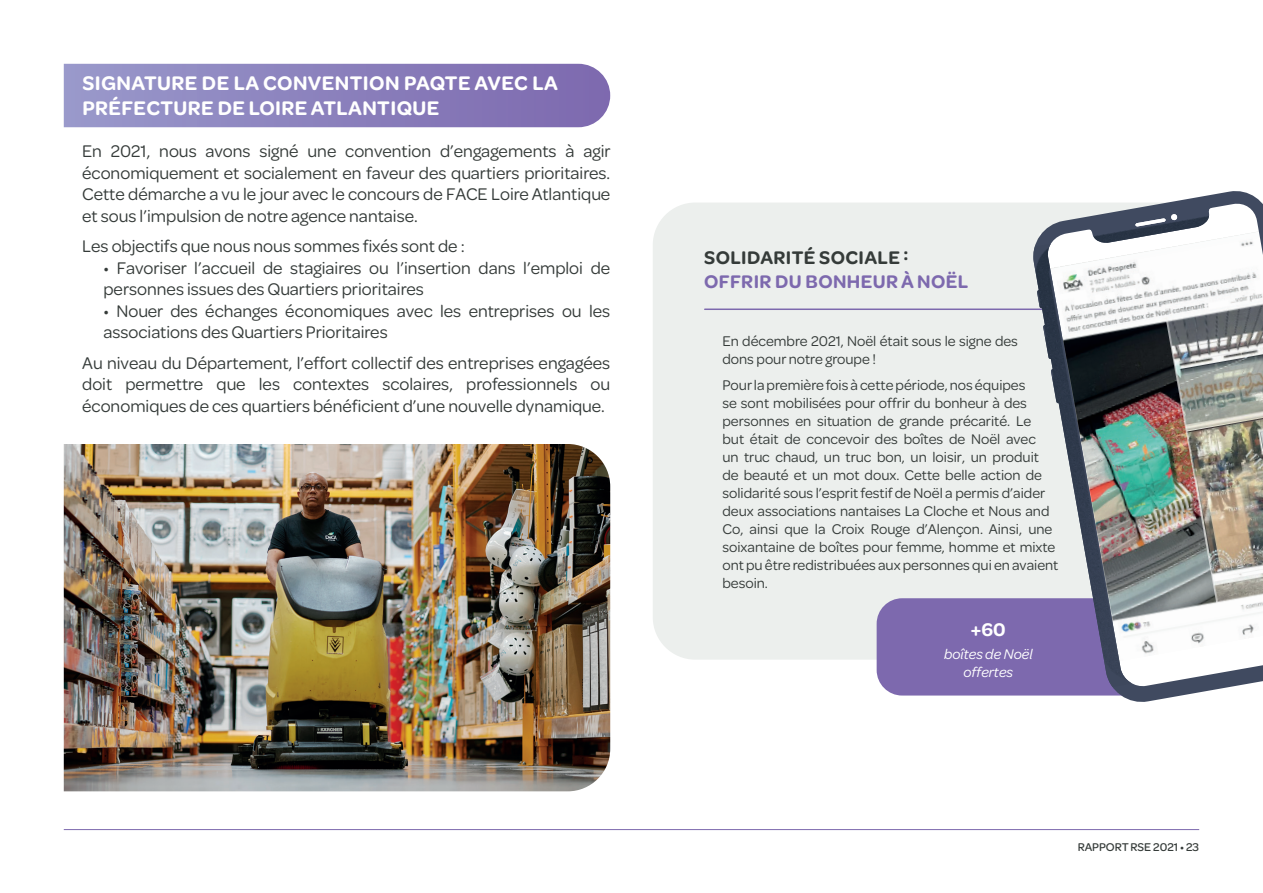
<style>
.page{position:relative;width:1263px;height:893px;background:#fff}
.page>*{position:absolute;margin:0;border:0;box-sizing:border-box;transform-origin:0 0}
.t1{font:600 21px/25.2px "Omnes";letter-spacing:.02em;color:#fff}
.t2{font:600 19.5px "Omnes";letter-spacing:.02em;color:#7d69ae}
.t3{font:600 19.5px "Omnes";letter-spacing:.02em;color:#353b39}
.t4{font:600 19.5px "Omnes";color:#fff}
.t5{font:18px/21.6px "Omnes";color:#353b39;text-align:justify}
.t6{font:15px/18px "Omnes";color:#353b39}
.t7{font:italic 15px/18px "Omnes";color:#fff;text-align:center}
.t8{font:500 12px "Omnes";color:#353b39}
</style>
<div class="page">
<div style="left:653px;top:203px;width:377px;height:457px;background:#ecefed"></div>
<hr style="left:64px;top:829px;width:1135px;height:1px;background:#7d69ae">
<svg style="left:64px;top:64px;width:546px;height:63px;background:#8c82bd"></svg>
<hr style="left:705px;top:308px;width:544px;height:2px;background:#7d69ae">
<svg style="left:877px;top:559px;width:153px;height:136px;background:#9e91c1"></svg>
<img style="left:1030px;top:191px;width:233px;height:511px">
<img style="left:1033px;top:216px;width:6px;height:68px">
<img style="left:1037px;top:281px;width:95px;height:406px">
<img style="left:1219px;top:339px;width:44px;height:283px">
<img style="left:1137px;top:622px;width:126px;height:59px">
<svg style="left:1039px;top:195px;width:224px;height:144px"></svg>
<img style="left:64px;top:444px;width:546px;height:347px">
<p class="t1" style="left:82px;top:69px;width:477px">SIGNATURE DE LA CONVENTION PAQTE AVEC LA<br>PRÉFECTURE DE LOIRE ATLANTIQUE</p>
<p class="t5" style="left:82px;top:139px;width:530px">En 2021, nous avons signé une convention d’engagements à agir économiquement et socialement en faveur des quartiers prioritaires.<br>Cette démarche a vu le jour avec le concours de FACE Loire Atlantique et sous l’impulsion de notre agence nantaise.</p>
<p class="t5" style="left:82px;top:234px;width:384px">Les objectifs que nous nous sommes fixés sont de :</p>
<p class="t5" style="left:103px;top:256px;width:508px">• Favoriser l’accueil de stagiaires ou l’insertion dans l’emploi de personnes issues des Quartiers prioritaires</p>
<p class="t5" style="left:103px;top:299px;width:508px">• Nouer des échanges économiques avec les entreprises ou les associations des Quartiers Prioritaires</p>
<p class="t5" style="left:82px;top:351px;width:529px">Au niveau du Département, l’effort collectif des entreprises engagées doit permettre que les contextes scolaires, professionnels ou économiques de ces quartiers bénéficient d’une nouvelle dynamique.</p>
<p class="t3" style="left:704px;top:244px;width:206px">SOLIDARITÉ SOCIALE :</p>
<p class="t2" style="left:704px;top:268px;width:266px">OFFRIR DU BONHEUR À NOËL</p>
<p class="t6" style="left:722px;top:331px;width:297px">En décembre 2021, Noël était sous le signe des dons pour notre groupe !</p>
<p class="t6" style="left:722px;top:375px;width:337px">Pour la première fois à cette période, nos équipes<br>se sont mobilisées pour offrir du bonheur à des personnes en situation de grande précarité. Le<br>but était de concevoir des boîtes de Noël avec<br>un truc chaud, un truc bon, un loisir, un produit de beauté et un mot doux. Cette belle action de solidarité sous l’esprit festif de Noël a permis d’aider deux associations nantaises La Cloche et Nous and Co, ainsi que la Croix Rouge d’Alençon. Ainsi, une soixantaine de boîtes pour femme, homme et mixte ont pu être redistribuées aux personnes qui en avaient besoin.</p>
<p class="t4" style="left:971px;top:616px;width:36px">+60</p>
<p class="t7" style="left:944px;top:644px;width:90px">boîtes de Noël offertes</p>
<p class="t8" style="left:1078px;top:839px;width:123px">RAPPORT RSE 2021 • 23</p>
</div>
